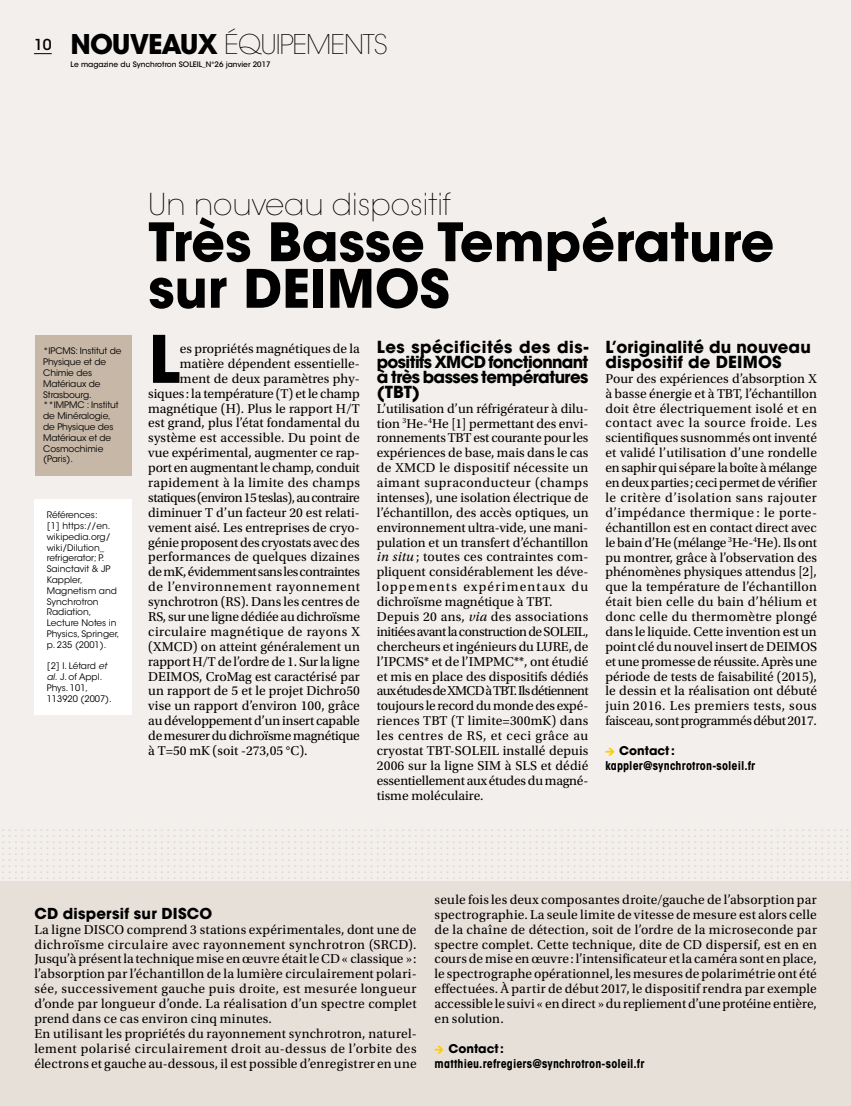
<style>
.page{position:relative;width:851px;height:1106px;background:#fff}
.page>*{position:absolute;margin:0;border:0;box-sizing:border-box;transform-origin:0 0}
.t1{font:700 64.8px "ITC Avant Garde Std";color:#000}
.t2{font:700 52.5px/46.5px "ITC Avant Garde Std";color:#000}
.t3{font:200 30px "ITC Avant Garde Std";color:#000}
.t4{font:200 27px "ITC Avant Garde Std";letter-spacing:-.04em;color:#000}
.t5{font:700 16.5px/14.9px "ITC Avant Garde Std";letter-spacing:-.025em;color:#000;text-align:justify}
.t6{font:700 16.5px/14.9px "ITC Avant Garde Std";letter-spacing:.01em;color:#000}
.t7{font:700 15px "ITC Avant Garde Std";letter-spacing:.015em;color:#000}
.t8{font:500 15px "ITC Avant Garde Std";color:#000}
.t9{font:13.5px/14.9px "Utopia Std";color:#000;text-align:justify}
.t10{font:13.5px/14.9px "Utopia Std";letter-spacing:.02em;color:#000}
.t11{font:13.5px "Utopia Std";letter-spacing:-.035em;color:#000}
.t12{font:13.5px "Utopia Std";letter-spacing:-.02em;color:#000}
.t13{font:13.5px "Utopia Std";letter-spacing:.03em;color:#000}
.t14{font:13.5px "Utopia Std";letter-spacing:.025em;color:#000}
.t15{font:13.5px "Utopia Std";letter-spacing:.045em;color:#000}
.t16{font:700 condensed 12px/14.9px "ITC Avant Garde Std";letter-spacing:.015em;color:#000}
.t17{font:9px/10.8px "ITC Avant Garde Std";color:#000}
.t18{font:7.5px "ITC Avant Garde Std";color:#dbd2c7}
.t19{font:500 7.5px "ITC Avant Garde Std";color:#000}
.s1{font-weight:700}
.s2{font-style:italic}
.s3{font-family:"Mini Pics International";font-weight:400;font-stretch:normal;font-size:9px;color:#fc0}
.s4{font-stretch:normal}
</style>
<div class="page">
<div style="left:0;top:0;width:850px;height:1106px;background:#f3efec"></div>
<div style="left:0;top:882px;width:850px;height:224px;background:#e7e0d9"></div>
<div style="left:34px;top:499px;width:97px;height:215px;background:#fff"></div>
<div style="left:35px;top:335px;width:96px;height:140px;background:#c6b7a6"></div>
<svg style="left:34px;top:53px;width:18px;height:1px"></svg>
<p class="t8" style="left:34px;top:35px;width:19px">10</p>
<h3 class="t4" style="left:71px;top:28px;width:318px"><span class="s1">NOUVEAUX</span> ÉQUIPEMENTS</h3>
<p class="t19" style="left:71px;top:59px;width:201px">Le magazine du Synchrotron SOLEIL_N°26 janvier 2017</p>
<p class="t17" style="left:43px;top:346px;width:80px">*IPCMS: Institut de<br>Physique et de<br>Chimie des<br>Matériaux de<br>Strasbourg. **IMPMC : Institut de Minéralogie, de Physique des<br>Matériaux et de<br>Cosmochimie (Paris).</p>
<p class="t17" style="left:47px;top:509px;width:74px">Références:<br>[1] https://en. wikipedia.org/ wiki/Dilution_ refrigerator; P.<br>Sainctavit &amp; JP<br>Kappler,<br>Magnetism and<br>Synchrotron<br>Radiation,<br>Lecture Notes in<br>Physics, Springer, p. 235 (2001).</p>
<p class="t17" style="left:47px;top:661px;width:66px">[2] I. Létard <span class="s2">et al.</span> J. of Appl.<br>Phys. 101,<br>113920 (2007).</p>
<h3 class="t3" style="left:148px;top:186px;width:304px">Un nouveau dispositif</h3>
<h2 class="t2" style="left:148px;top:218px;width:627px">Très Basse Température sur DEIMOS</h2>
<h1 class="t1" style="left:148px;top:317px;width:33px">L</h1>
<p class="t9" style="left:180px;top:341px;width:181px">es propriétés magnétiques de la</p>
<p class="t5" style="left:377px;top:339px;width:213px">Les spécificités des dis&shy;positifs XMCD fonctionnant à très basses températures (TBT)</p>
<p class="t9" style="left:377px;top:401px;width:213px;text-align:left">L’utilisation d’un réfrigérateur à dilu&shy;tion <sup>3</sup>He-<sup>4</sup>He [1] permettant des envi&shy;ronnements TBT est courante pour les expériences de base, mais dans le cas de XMCD le dispositif nécessite un aimant supraconducteur (champs intenses), une isolation électrique de l’échantillon, des accès optiques, un environnement ultra-vide, une mani&shy;pulation et un transfert d’échantillon <span class="s2">in situ</span> ; toutes ces contraintes com&shy;pliquent considérablement les déve&shy;loppements expérimentaux du dichroïsme magnétique à TBT.<br>Depuis 20 ans, <span class="s2">via</span> des associations initiées avant la construction de SOLEIL, chercheurs et ingénieurs du LURE, de l’IPCMS* et de l’IMPMC**, ont étudié et mis en place des dispositifs dédiés aux études de XMCD à TBT. Ils détiennent toujours le record du monde des expé&shy;riences TBT (T limite=300mK) dans les centres de RS, et ceci grâce au cryostat TBT-SOLEIL installé depuis 2006 sur la ligne SIM à SLS et dédié essentiellement aux études du magné&shy;tisme moléculaire.</p>
<p class="t6" style="left:605px;top:339px;width:207px">L’originalité du nouveau dispositif de DEIMOS</p>
<p class="t9" style="left:605px;top:371px;width:213px">Pour des expériences d’absorption X à basse énergie et à TBT, l’échantillon doit être électriquement isolé et en contact avec la source froide. Les scientifiques susnommés ont inventé et validé l’utilisation d’une rondelle en saphir qui sépare la boîte à mélange en deux parties; ceci permet de vérifier le critère d’isolation sans rajouter d’impédance thermique : le porte&shy;échantillon est en contact direct avec le bain d’He (mélange <sup>3</sup>He-<sup>4</sup>He). Ils ont pu montrer, grâce à l’observation des phénomènes physiques attendus [2], que la température de l’échantillon était bien celle du bain d’hélium et donc celle du thermomètre plongé dans le liquide. Cette invention est un point clé du nouvel insert de DEIMOS et une promesse de réussite. Après une période de tests de faisabilité (2015), le dessin et la réalisation ont débuté juin 2016. Les premiers tests, sous faisceau, sont programmés début 2017.</p>
<p class="t16" style="left:605px;top:743px;width:151px"><span class="s3">E</span> <span class="s4">Contact: </span>kappler@synchrotron-soleil.fr</p>
<p class="t9" style="left:180px;top:356px;width:181px">matière dépendent essentielle-</p>
<p class="t9" style="left:180px;top:371px;width:181px">ment de deux paramètres phy-</p>
<p class="t9" style="left:148px;top:386px;width:213px">siques : la température (T) et le champ</p>
<p class="t9" style="left:148px;top:401px;width:213px">magnétique (H). Plus le rapport H/T</p>
<p class="t9" style="left:148px;top:416px;width:213px">est grand, plus l’état fondamental du</p>
<p class="t9" style="left:148px;top:431px;width:213px">système est accessible. Du point de</p>
<p class="t9" style="left:148px;top:445px;width:213px">vue expérimental, augmenter ce rap-</p>
<p class="t9" style="left:148px;top:460px;width:213px">port en augmentant le champ, conduit</p>
<p class="t14" style="left:148px;top:475px;width:213px">rapidement à la limite des champs</p>
<p class="t11" style="left:148px;top:490px;width:213px">statiques (environ 15 teslas), au contraire</p>
<p class="t9" style="left:148px;top:505px;width:213px">diminuer T d’un facteur 20 est relati-</p>
<p class="t9" style="left:148px;top:520px;width:213px">vement aisé. Les entreprises de cryo-</p>
<p class="t9" style="left:148px;top:535px;width:213px">génie proposent des cryostats avec des</p>
<p class="t9" style="left:148px;top:550px;width:213px">performances de quelques dizaines</p>
<p class="t11" style="left:148px;top:564px;width:213px">de mK, évidemment sans les contraintes</p>
<p class="t15" style="left:148px;top:579px;width:213px">de l’environnement rayonnement</p>
<p class="t9" style="left:148px;top:594px;width:213px">synchrotron (RS). Dans les centres de</p>
<p class="t9" style="left:148px;top:609px;width:213px">RS, sur une ligne dédiée au dichroïsme</p>
<p class="t13" style="left:148px;top:624px;width:213px">circulaire magnétique de rayons X</p>
<p class="t9" style="left:148px;top:639px;width:213px">(XMCD) on atteint généralement un</p>
<p class="t9" style="left:148px;top:654px;width:213px">rapport H/T de l’ordre de 1. Sur la ligne</p>
<p class="t9" style="left:148px;top:669px;width:213px">DEIMOS, CroMag est caractérisé par</p>
<p class="t9" style="left:148px;top:684px;width:213px">un rapport de 5 et le projet Dichro50</p>
<p class="t9" style="left:148px;top:698px;width:213px">vise un rapport d’environ 100, grâce</p>
<p class="t9" style="left:148px;top:713px;width:213px">au développement d’un insert capable</p>
<p class="t12" style="left:148px;top:728px;width:213px">de mesurer du dichroïsme magnétique</p>
<p class="t9" style="left:148px;top:743px;width:161px">à T=50 mK (soit -273,05 °C).</p>
<p class="t18" style="left:1px;top:825px;width:849px">••••••••••••••••••••••••••••••••••••••••••••••••••••••••••••••••••••••••••••••••••••••••••••••••••••••••••••••••••••••••••••••••••••••</p>
<p class="t18" style="left:1px;top:831px;width:849px">••••••••••••••••••••••••••••••••••••••••••••••••••••••••••••••••••••••••••••••••••••••••••••••••••••••••••••••••••••••••••••••••••••••</p>
<p class="t18" style="left:1px;top:837px;width:849px">••••••••••••••••••••••••••••••••••••••••••••••••••••••••••••••••••••••••••••••••••••••••••••••••••••••••••••••••••••••••••••••••••••••</p>
<p class="t18" style="left:1px;top:843px;width:849px">••••••••••••••••••••••••••••••••••••••••••••••••••••••••••••••••••••••••••••••••••••••••••••••••••••••••••••••••••••••••••••••••••••••</p>
<p class="t18" style="left:1px;top:849px;width:849px">••••••••••••••••••••••••••••••••••••••••••••••••••••••••••••••••••••••••••••••••••••••••••••••••••••••••••••••••••••••••••••••••••••••</p>
<p class="t18" style="left:1px;top:855px;width:849px">••••••••••••••••••••••••••••••••••••••••••••••••••••••••••••••••••••••••••••••••••••••••••••••••••••••••••••••••••••••••••••••••••••••</p>
<p class="t18" style="left:1px;top:861px;width:849px">••••••••••••••••••••••••••••••••••••••••••••••••••••••••••••••••••••••••••••••••••••••••••••••••••••••••••••••••••••••••••••••••••••••</p>
<p class="t18" style="left:1px;top:867px;width:849px">••••••••••••••••••••••••••••••••••••••••••••••••••••••••••••••••••••••••••••••••••••••••••••••••••••••••••••••••••••••••••••••••••••••</p>
<p class="t18" style="left:1px;top:873px;width:849px">••••••••••••••••••••••••••••••••••••••••••••••••••••••••••••••••••••••••••••••••••••••••••••••••••••••••••••••••••••••••••••••••••••••</p>
<p class="t7" style="left:34px;top:903px;width:179px">CD dispersif sur DISCO</p>
<p class="t10" style="left:34px;top:922px;width:384px">La ligne DISCO comprend 3 stations expérimentales, dont une de dichroïsme circulaire avec rayonnement synchrotron (SRCD).<br>Jusqu’à présent la technique mise en œuvre était le CD « classique »: l’absorption par l’échantillon de la lumière circulairement polari&shy;sée, successivement gauche puis droite, est mesurée longueur d’onde par longueur d’onde. La réalisation d’un spectre complet prend dans ce cas environ cinq minutes.<br>En utilisant les propriétés du rayonnement synchrotron, naturel&shy;lement polarisé circulairement droit au-dessus de l’orbite des électrons et gauche au-dessous, il est possible d’enregistrer en une</p>
<p class="t9" style="left:434px;top:892px;width:384px">seule fois les deux composantes droite/gauche de l’absorption par spectrographie. La seule limite de vitesse de mesure est alors celle de la chaîne de détection, soit de l’ordre de la microseconde par spectre complet. Cette technique, dite de CD dispersif, est en en cours de mise en œuvre: l’intensificateur et la caméra sont en place, le spectrographe opérationnel, les mesures de polarimétrie ont été effectuées. À partir de début 2017, le dispositif rendra par exemple accessible le suivi « en direct » du repliement d’une protéine entière, en solution.</p>
<p class="t16" style="left:434px;top:1040px;width:211px"><span class="s3">E</span> <span class="s4">Contact: </span>matthieu.refregiers@synchrotron-soleil.fr</p>
</div>
